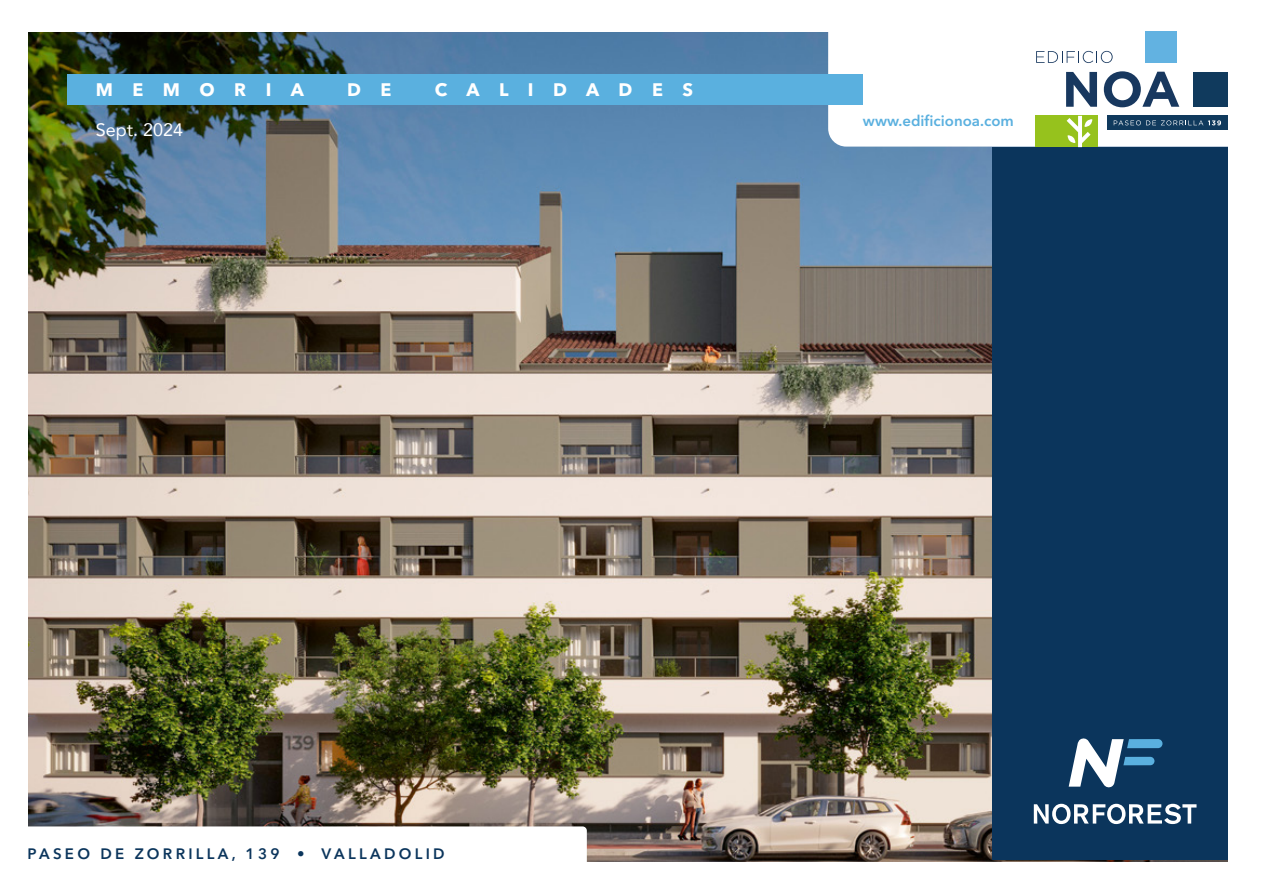
<style>
.page{position:relative;width:1263px;height:893px;background:#fff}
.page>*{position:absolute;margin:0;border:0;box-sizing:border-box;transform-origin:0 0}
.t1{font:700 18px "Avenir Next LT Pro";letter-spacing:1.08em;color:#fff}
.t2{font:18px "Avenir";color:#fff}
.t3{font:600 15px "Avenir Next LT Pro";letter-spacing:.22em;color:#0b355c}
.t4{font:600 15px "Avenir Next LT Pro";color:#5ab0df}
</style>
<div class="page">
<img style="left:29px;top:32px;width:1199px;height:830px">
<div style="left:7px;top:826px;width:580px;height:49px;background:#fff;border-radius:4px"></div>
<div style="left:828px;top:14px;width:428px;height:133px;background:#fff;border-radius:18px"></div>
<div style="left:993px;top:147px;width:235px;height:712px;background:#0b355c"></div>
<svg style="left:1034px;top:804px;width:162px;height:20px"></svg>
<svg style="left:1069px;top:738px;width:93px;height:50px"></svg>
<div style="left:68px;top:74px;width:795px;height:30px;background:#5ab0df"></div>
<svg style="left:1066px;top:72px;width:31px;height:35px"></svg>
<svg style="left:1104px;top:71px;width:75px;height:36px"></svg>
<svg style="left:1036px;top:51px;width:76px;height:12px"></svg>
<div style="left:1145px;top:31px;width:32px;height:32px;background:#62b2e1"></div>
<div style="left:1107px;top:116px;width:120px;height:14px;background:#103a5d"></div>
<div style="left:1193px;top:72px;width:35px;height:35px;background:#103a5d"></div>
<svg style="left:1114px;top:120px;width:107px;height:5px"></svg>
<div style="left:1035px;top:116px;width:63px;height:31px;background:#96c21d"></div>
<svg style="left:1067px;top:116px;width:25px;height:31px"></svg>
<p class="t1" style="left:96px;top:79px;width:210px">MEMORIA</p>
<p class="t1" style="left:347px;top:79px;width:46px">D E</p>
<p class="t1" style="left:435px;top:79px;width:260px">CALIDADES</p>
<p class="t2" style="left:96px;top:115px;width:89px">Sept. 2024</p>
<p class="t4" style="left:863px;top:112px;width:152px">www.edificionoa.com</p>
<p class="t3" style="left:28px;top:844px;width:419px">PASEO DE ZORRILLA, 139 • VALLADOLID</p>
</div>
